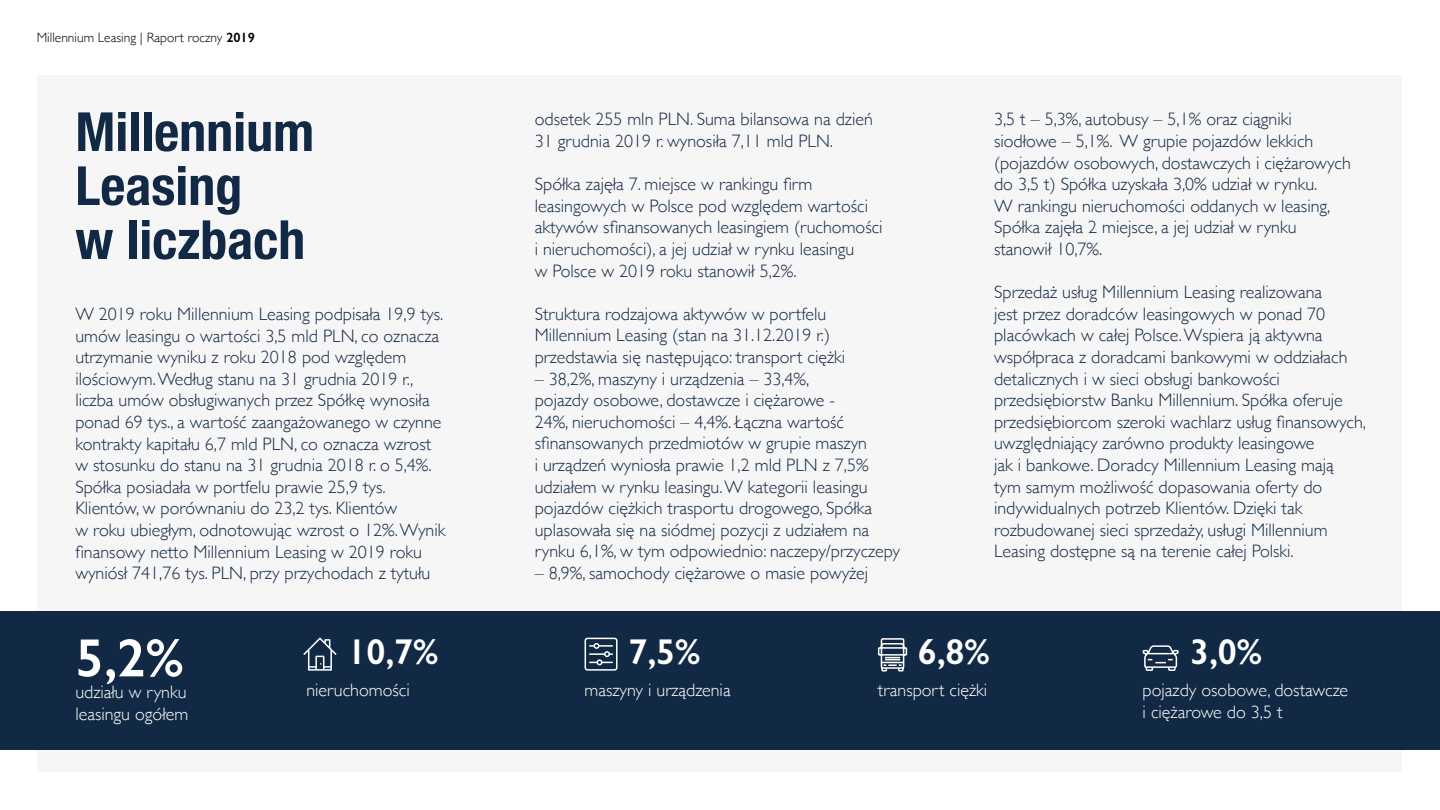
<style>
.page{position:relative;width:1440px;height:810px;background:#fff}
.page>*{position:absolute;margin:0;border:0;box-sizing:border-box;transform-origin:0 0}
.t1{font:700 condensed 54px/54px "Helvetica Neue";color:#122945}
.t2{font:600 54px "Gill Sans";color:#fff}
.t3{font:600 36px "Gill Sans";color:#fff}
.t4{font:300 18px/21.6px "Gill Sans";color:#122945}
.t5{font:300 18px/21.6px "Gill Sans";color:#fff}
.t6{font:300 13.5px "Gill Sans";color:#000}
.s1{font-weight:600}
</style>
<div class="page">
<div style="left:38px;top:75px;width:1364px;height:697px;background:#f6f6f6"></div>
<div style="left:0;top:612px;width:1440px;height:138px;background:#122945"></div>
<svg style="left:585px;top:638px;width:33px;height:33px"></svg>
<svg style="left:877px;top:638px;width:31px;height:34px"></svg>
<svg style="left:1142px;top:645px;width:37px;height:26px"></svg>
<svg style="left:303px;top:638px;width:33px;height:33px"></svg>
<p class="t6" style="left:37px;top:27px;width:220px">Millennium Leasing | Raport roczny <span class="s1">2019</span></p>
<h1 class="t1" style="left:75px;top:101px;width:240px">Millennium<br>Leasing<br>w liczbach</h1>
<p class="t4" style="left:75px;top:302px;width:372px">W 2019 roku Millennium Leasing podpisała 19,9 tys. umów leasingu o wartości 3,5 mld PLN, co oznacza utrzymanie wyniku z roku 2018 pod względem ilościowym. Według stanu na 31 grudnia 2019 r., liczba umów obsługiwanych przez Spółkę wynosiła ponad 69 tys., a wartość zaangażowanego w czynne kontrakty kapitału 6,7 mld PLN, co oznacza wzrost w stosunku do stanu na 31 grudnia 2018 r. o 5,4%.<br>Spółka posiadała w portfelu prawie 25,9 tys.<br>Klientów, w porównaniu do 23,2 tys. Klientów<br>w roku ubiegłym, odnotowując wzrost o 12%. Wynik finansowy netto Millennium Leasing w 2019 roku wyniósł 741,76 tys. PLN, przy przychodach z tytułu</p>
<h1 class="t2" style="left:75px;top:625px;width:110px">5,2%</h1>
<p class="t5" style="left:75px;top:680px;width:114px">udziału w rynku leasingu ogółem</p>
<h2 class="t3" style="left:347px;top:630px;width:93px">10,7%</h2>
<p class="t5" style="left:306px;top:679px;width:105px">nieruchomości</p>
<p class="t4" style="left:535px;top:108px;width:340px">odsetek 255 mln PLN. Suma bilansowa na dzień<br>31 grudnia 2019 r. wynosiła 7,11 mld PLN.</p>
<p class="t4" style="left:535px;top:173px;width:349px">Spółka zajęła 7. miejsce w rankingu firm leasingowych w Polsce pod względem wartości aktywów sfinansowanych leasingiem (ruchomości i nieruchomości), a jej udział w rynku leasingu<br>w Polsce w 2019 roku stanowił 5,2%.</p>
<p class="t4" style="left:535px;top:302px;width:312px">Struktura rodzajowa aktywów w portfelu<br>Millennium Leasing (stan na 31.12.2019 r.) przedstawia się następująco: transport ciężki</p>
<p class="t4" style="left:535px;top:367px;width:367px">– 38,2%, maszyny i urządzenia – 33,4%,<br>pojazdy osobowe, dostawcze i ciężarowe -<br>24%, nieruchomości – 4,4%. Łączna wartość sfinansowanych przedmiotów w grupie maszyn<br>i urządzeń wyniosła prawie 1,2 mld PLN z 7,5% udziałem w rynku leasingu. W kategorii leasingu pojazdów ciężkich trasportu drogowego, Spółka uplasowała się na siódmej pozycji z udziałem na rynku 6,1%, w tym odpowiednio: naczepy/przyczepy</p>
<p class="t4" style="left:535px;top:561px;width:335px">– 8,9%, samochody ciężarowe o masie powyżej</p>
<p class="t4" style="left:994px;top:108px;width:358px">3,5 t – 5,3%, autobusy – 5,1% oraz ciągniki siodłowe – 5,1%. W grupie pojazdów lekkich (pojazdów osobowych, dostawczych i ciężarowych do 3,5 t) Spółka uzyskała 3,0% udział w rynku.<br>W rankingu nieruchomości oddanych w leasing, Spółka zajęła 2 miejsce, a jej udział w rynku stanowił 10,7%.</p>
<p class="t4" style="left:994px;top:281px;width:373px">Sprzedaż usług Millennium Leasing realizowana<br>jest przez doradców leasingowych w ponad 70 placówkach w całej Polsce. Wspiera ją aktywna współpraca z doradcami bankowymi w oddziałach detalicznych i w sieci obsługi bankowości przedsiębiorstw Banku Millennium. Spółka oferuje przedsiębiorcom szeroki wachlarz usług finansowych, uwzględniający zarówno produkty leasingowe<br>jak i bankowe. Doradcy Millennium Leasing mają<br>tym samym możliwość dopasowania oferty do indywidualnych potrzeb Klientów. Dzięki tak rozbudowanej sieci sprzedaży, usługi Millennium Leasing dostępne są na terenie całej Polski.</p>
<h2 class="t3" style="left:628px;top:630px;width:74px">7,5%</h2>
<h2 class="t3" style="left:918px;top:630px;width:74px">6,8%</h2>
<h2 class="t3" style="left:1190px;top:630px;width:74px">3,0%</h2>
<p class="t5" style="left:585px;top:679px;width:148px">maszyny i urządzenia</p>
<p class="t5" style="left:878px;top:679px;width:111px">transport ciężki</p>
<p class="t5" style="left:1143px;top:679px;width:207px">pojazdy osobowe, dostawcze i ciężarowe do 3,5 t</p>
</div>
